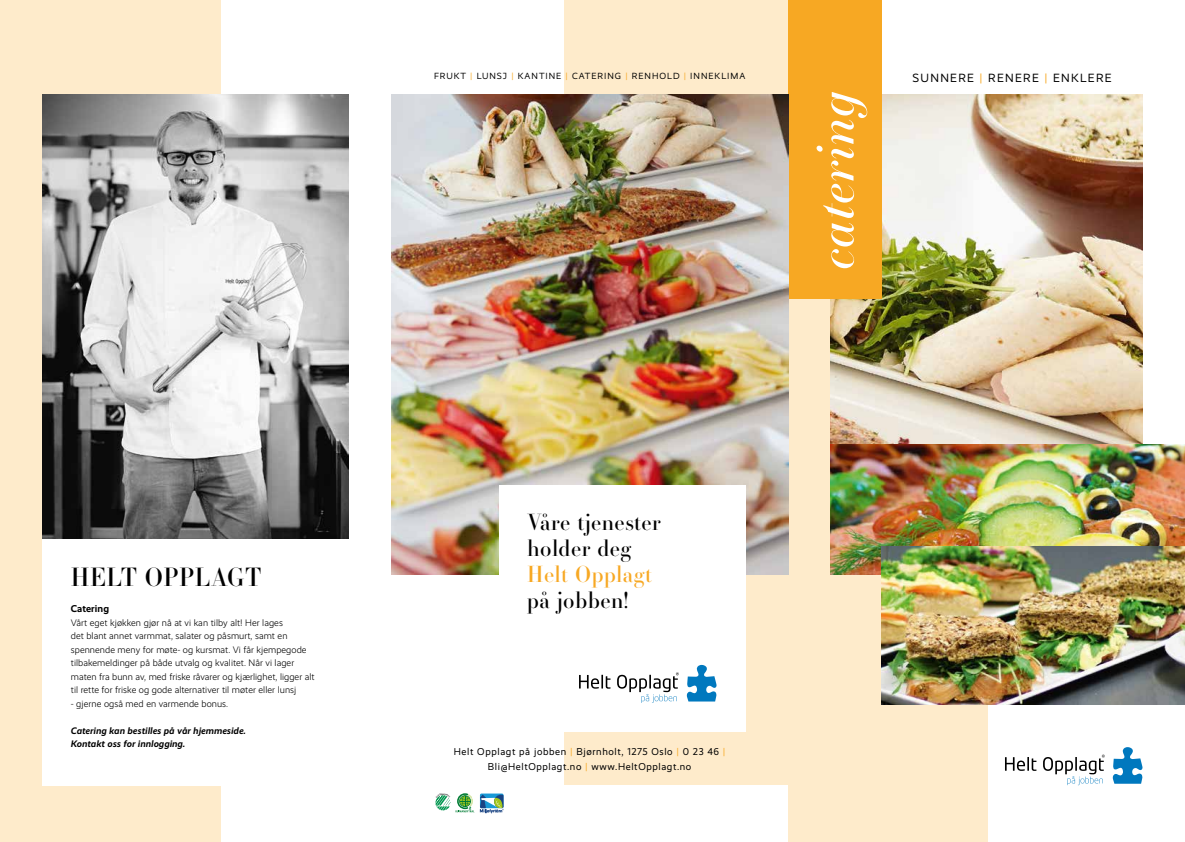
<style>
.page{position:relative;width:1185px;height:842px;background:#fff}
.page>*{position:absolute;margin:0;border:0;box-sizing:border-box;transform-origin:0 0}
.t1{font:italic 50px "Essonnes Headline";letter-spacing:.02em;color:#fff}
.t2{font:25px "Essonnes Headline";letter-spacing:.02em;color:#000}
.t3{font:22px/26px "Essonnes Headline";letter-spacing:.02em;color:#000}
.t4{font:22px "Essonnes Headline";letter-spacing:.02em;color:#f7a823}
.t5{font:12px "Realist";letter-spacing:.11em;color:#000}
.t6{font:10px/15px "Realist";letter-spacing:.06em;color:#000;text-align:center}
.t7{font:700 10px "Realist";letter-spacing:.01em;color:#000}
.t8{font:300 9.5px/13.5px "Realist";letter-spacing:.005em;color:#000}
.t9{font:italic 700 9.5px/13.5px "Realist";letter-spacing:.01em;color:#000}
.t10{font:9px "Realist";letter-spacing:.11em;color:#000}
.s1{color:#f7a823}
</style>
<div class="page">
<div style="left:0;top:0;width:221px;height:842px;background:#feebcb"></div>
<img style="left:43px;top:95px;width:306px;height:444px">
<div style="left:788px;top:97px;width:200px;height:745px;background:#feebcb"></div>
<img style="left:831px;top:95px;width:311px;height:349px">
<svg style="left:1005px;top:757px;width:31px;height:14px"></svg>
<svg style="left:1113px;top:747px;width:29px;height:37px"></svg>
<svg style="left:1043px;top:754px;width:62px;height:31px"></svg>
<div style="left:788px;top:0;width:94px;height:298px;background:#f7a823"></div>
<img style="left:831px;top:444px;width:354px;height:130px">
<img style="left:882px;top:546px;width:303px;height:159px">
<div style="left:564px;top:0;width:224px;height:785px;background:#feebcb"></div>
<img style="left:391px;top:95px;width:397px;height:479px">
<div style="left:499px;top:485px;width:247px;height:246px;background:#fff"></div>
<svg style="left:579px;top:675px;width:31px;height:14px"></svg>
<svg style="left:687px;top:665px;width:29px;height:36px"></svg>
<svg style="left:617px;top:672px;width:62px;height:31px"></svg>
<svg style="left:479px;top:793px;width:25px;height:21px"></svg>
<svg style="left:480px;top:793px;width:24px;height:20px"></svg>
<div style="left:43px;top:539px;width:306px;height:246px;background:#fff"></div>
<svg style="left:435px;top:793px;width:39px;height:19px"></svg>
<h2 class="t2" style="left:71px;top:560px;width:192px">HELT OPPLAGT</h2>
<p class="t7" style="left:71px;top:603px;width:40px">Catering</p>
<p class="t8" style="left:71px;top:616px;width:245px">Vårt eget kjøkken gjør nå at vi kan tilby alt! Her lages<br>det blant annet varmmat, salater og påsmurt, samt en spennende meny for møte- og kursmat. Vi får kjempegode tilbakemeldinger på både utvalg og kvalitet. Når vi lager maten fra bunn av, med friske råvarer og kjærlighet, ligger alt til rette for friske og gode alternativer til møter eller lunsj</p>
<p class="t8" style="left:71px;top:697px;width:159px">- gjerne også med en varmende bonus.</p>
<p class="t9" style="left:71px;top:723px;width:177px">Catering kan bestilles på vår hjemmeside.<br>Kontakt oss for innlogging.</p>
<p class="t10" style="left:434px;top:71px;width:313px">FRUKT <span class="s1">|</span> LUNSJ <span class="s1">|</span> KANTINE <span class="s1">|</span> CATERING <span class="s1">|</span> RENHOLD <span class="s1">|</span> INNEKLIMA</p>
<h1 class="t1" style="left:799px;top:270px;width:180px;rotate:-90deg">catering</h1>
<p class="t5" style="left:912px;top:71px;width:201px">SUNNERE <span class="s1">|</span> RENERE <span class="s1">|</span> ENKLERE</p>
<h3 class="t3" style="left:527px;top:508px;width:135px">Våre tjenester holder deg</h3>
<h3 class="t4" style="left:527px;top:558px;width:126px">Helt Opplagt</h3>
<h3 class="t3" style="left:527px;top:586px;width:103px">på jobben!</h3>
<p class="t6" style="left:454px;top:744px;width:273px">Helt Opplagt på jobben <span class="s1">|</span> Bjørnholt, 1275 Oslo <span class="s1">|</span> 0 23 46 <span class="s1">|<br></span>Bli@HeltOpplagt.no <span class="s1">|</span> www.HeltOpplagt.no</p>
</div>
